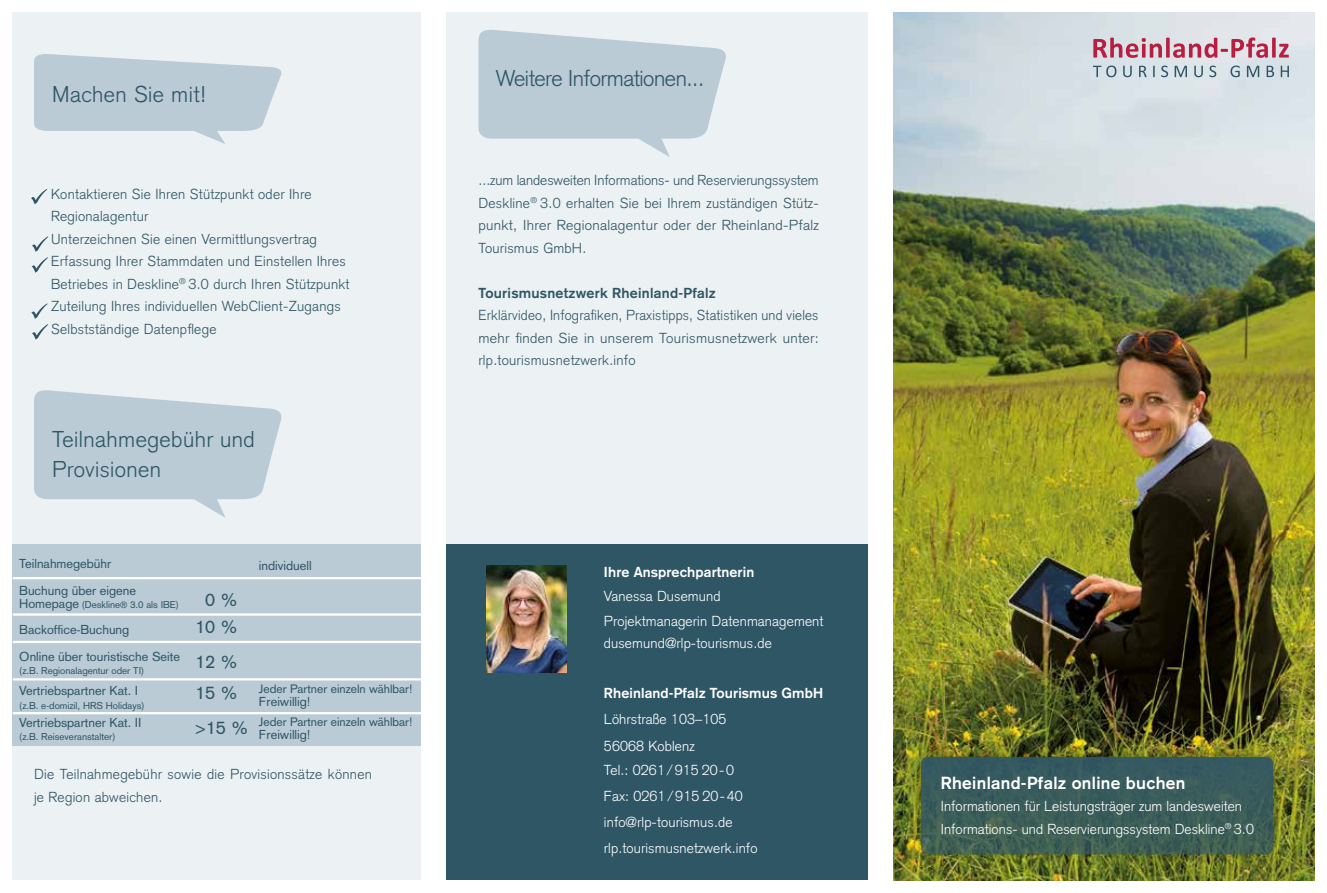
<style>
.page{position:relative;width:1327px;height:893px;background:#fff}
.page>*{position:absolute;margin:0;border:0;box-sizing:border-box;transform-origin:0 0}
.t1{font:300 22.5px/30px "Akzidenz Grotesk";letter-spacing:.02em;color:#2f5665}
.t2{font:300 22.5px "Akzidenz Grotesk";letter-spacing:-.02em;color:#2f5665}
.t3{font:18px/27px "Akzidenz Grotesk";color:#2f5665;text-align:center}
.t4{font:700 17.25px "Akzidenz Grotesk";letter-spacing:.02em;color:#fff}
.t5{font:300 14.25px/22.5px "Akzidenz Grotesk";letter-spacing:.02em;color:#2f5665}
.t6{font:300 14.25px/26.1px "Akzidenz Grotesk";letter-spacing:.01em;color:#fff}
.t7{font:700 14.25px "Akzidenz Grotesk";letter-spacing:.01em;color:#fff}
.t8{font:700 14.25px "Akzidenz Grotesk";letter-spacing:.02em;color:#2f5665}
.t9{font:12.75px/27px "Akzidenz Grotesk";color:#2f5665}
.t10{font:12px "Akzidenz Grotesk";color:#2f5665}
.t11{font:9.75px "Akzidenz Grotesk";color:#2f5665}
.s1{font-size:12.75px}
.s2{font-size:9px}
</style>
<div class="page">
<div style="left:13px;top:13px;width:408px;height:867px;background:#ecf1f4"></div>
<div style="left:446px;top:13px;width:421px;height:867px;background:#ecf1f4"></div>
<img style="left:893px;top:13px;width:421px;height:867px">
<div style="left:908px;top:744px;width:377px;height:123px;background:#000;opacity:.4"></div>
<svg style="left:921px;top:757px;width:352px;height:97px;background:#3a5c59"></svg>
<div style="left:446px;top:544px;width:421px;height:336px;background:#2f5665"></div>
<svg style="left:1093px;top:37px;width:195px;height:21px;background:#cf99a8"></svg>
<svg style="left:1093px;top:66px;width:23px;height:11px"></svg>
<svg style="left:1123px;top:66px;width:8px;height:11px"></svg>
<svg style="left:1139px;top:66px;width:7px;height:11px"></svg>
<svg style="left:1161px;top:66px;width:7px;height:11px"></svg>
<svg style="left:1174px;top:66px;width:13px;height:11px"></svg>
<svg style="left:1194px;top:66px;width:9px;height:11px"></svg>
<svg style="left:1209px;top:66px;width:7px;height:11px"></svg>
<svg style="left:1230px;top:66px;width:9px;height:11px"></svg>
<svg style="left:1247px;top:66px;width:12px;height:11px"></svg>
<svg style="left:1266px;top:66px;width:8px;height:11px"></svg>
<svg style="left:1280px;top:66px;width:9px;height:11px"></svg>
<svg style="left:34px;top:54px;width:248px;height:90px"></svg>
<div style="left:13px;top:544px;width:408px;height:202px;background:#bacbd5"></div>
<img style="left:487px;top:566px;width:80px;height:107px">
<svg style="left:31px;top:189px;width:16px;height:15px"></svg>
<svg style="left:32px;top:236px;width:16px;height:37px"></svg>
<svg style="left:31px;top:303px;width:17px;height:37px"></svg>
<svg style="left:34px;top:390px;width:248px;height:128px"></svg>
<svg style="left:478px;top:29px;width:248px;height:128px"></svg>
<hr style="left:13px;top:577px;width:408px;height:2px;background:#fff">
<hr style="left:13px;top:613px;width:408px;height:3px;background:#fff">
<hr style="left:13px;top:641px;width:408px;height:2px;background:#fff">
<hr style="left:13px;top:678px;width:408px;height:2px;background:#fff">
<hr style="left:13px;top:712px;width:408px;height:2px;background:#fff">
<h1 class="t1" style="left:52px;top:79px;width:156px">Machen Sie mit!</h1>
<p class="t5" style="left:51px;top:183px;width:300px">Kontaktieren Sie Ihren Stützpunkt oder Ihre Regionalagentur<br>Unterzeichnen Sie einen Vermittlungsvertrag Erfassung Ihrer Stammdaten und Einstellen Ihres Betriebes in Deskline<sup>®</sup> 3.0 durch Ihren Stützpunkt Zuteilung Ihres individuellen WebClient-Zugangs Selbstständige Datenpflege</p>
<h1 class="t1" style="left:52px;top:424px;width:204px">Teilnahmegebühr und<br>Provisionen</h1>
<p class="t9" style="left:19px;top:550px;width:118px">Teilnahmegebühr<br>Buchung über eigene</p>
<p class="t11" style="left:19px;top:599px;width:161px"><span class="s1">Homepage</span> (Deskline<span class="s2">®</span> 3.0 als IBE)</p>
<p class="t9" style="left:19px;top:616px;width:162px">Backoffice-Buchung<br>Online über touristische Seite</p>
<p class="t11" style="left:19px;top:665px;width:126px">(z.B. Regionalagentur oder TI)</p>
<p class="t9" style="left:19px;top:677px;width:120px">Vertriebspartner Kat. I</p>
<p class="t11" style="left:19px;top:700px;width:127px">(z.B. e-domizil, HRS Holidays)</p>
<p class="t9" style="left:19px;top:709px;width:124px">Vertriebspartner Kat. II</p>
<p class="t11" style="left:19px;top:731px;width:98px">(z.B. Reiseveranstalter)</p>
<p class="t3" style="left:195px;top:587px;width:45px">0 %<br>10 %</p>
<p class="t3" style="left:195px;top:646px;width:45px;line-height:31.5px;text-align:left">12 %<br>15 %</p>
<p class="t3" style="left:195px;top:714px;width:55px">&gt;15 %</p>
<p class="t9" style="left:259px;top:552px;width:54px">individuell</p>
<p class="t10" style="left:259px;top:682px;width:155px">Jeder Partner einzeln wählbar!</p>
<p class="t9" style="left:259px;top:688px;width:53px">Freiwillig!</p>
<p class="t10" style="left:259px;top:715px;width:155px">Jeder Partner einzeln wählbar!</p>
<p class="t9" style="left:259px;top:721px;width:53px">Freiwillig!</p>
<p class="t5" style="left:34px;top:763px;width:339px">Die Teilnahmegebühr sowie die Provisionssätze können je Region abweichen.</p>
<h1 class="t2" style="left:496px;top:65px;width:210px">Weitere Informationen...</h1>
<p class="t5" style="left:478px;top:169px;width:342px;text-align:justify">...zum landesweiten Informations- und Reservierungssystem Deskline<sup>®</sup> 3.0 erhalten Sie bei Ihrem zuständigen Stütz&shy;punkt, Ihrer Regionalagentur oder der Rheinland-Pfalz Tourismus GmbH.</p>
<p class="t8" style="left:478px;top:284px;width:239px">Tourismusnetzwerk Rheinland-Pfalz</p>
<p class="t5" style="left:478px;top:304px;width:342px;text-align:justify">Erklärvideo, Infografiken, Praxistipps, Statistiken und vieles mehr finden Sie in unserem Tourismusnetzwerk unter: rlp.tourismusnetzwerk.info</p>
<p class="t7" style="left:604px;top:563px;width:152px">Ihre Ansprechpartnerin</p>
<p class="t6" style="left:604px;top:584px;width:221px;line-height:24.6px">Vanessa Dusemund<br>Projektmanagerin Datenmanagement</p>
<p class="t6" style="left:604px;top:630px;width:169px">dusemund@rlp-tourismus.de</p>
<p class="t7" style="left:604px;top:685px;width:221px">Rheinland-Pfalz Tourismus GmbH</p>
<p class="t6" style="left:604px;top:707px;width:124px">Löhrstraße 103–105<br>56068 Koblenz</p>
<p class="t6" style="left:604px;top:757px;width:155px">Tel.: 0261/915 20-0<br>Fax: 0261/915 20-40 info@rlp-tourismus.de rlp.tourismusnetzwerk.info</p>
<p class="t4" style="left:941px;top:772px;width:246px">Rheinland-Pfalz online buchen</p>
<p class="t6" style="left:941px;top:795px;width:315px;line-height:22.5px">Informationen für Leistungsträger zum landesweiten<br>Informations- und Reservierungssystem Deskline<sup>®</sup> 3.0</p>
</div>
